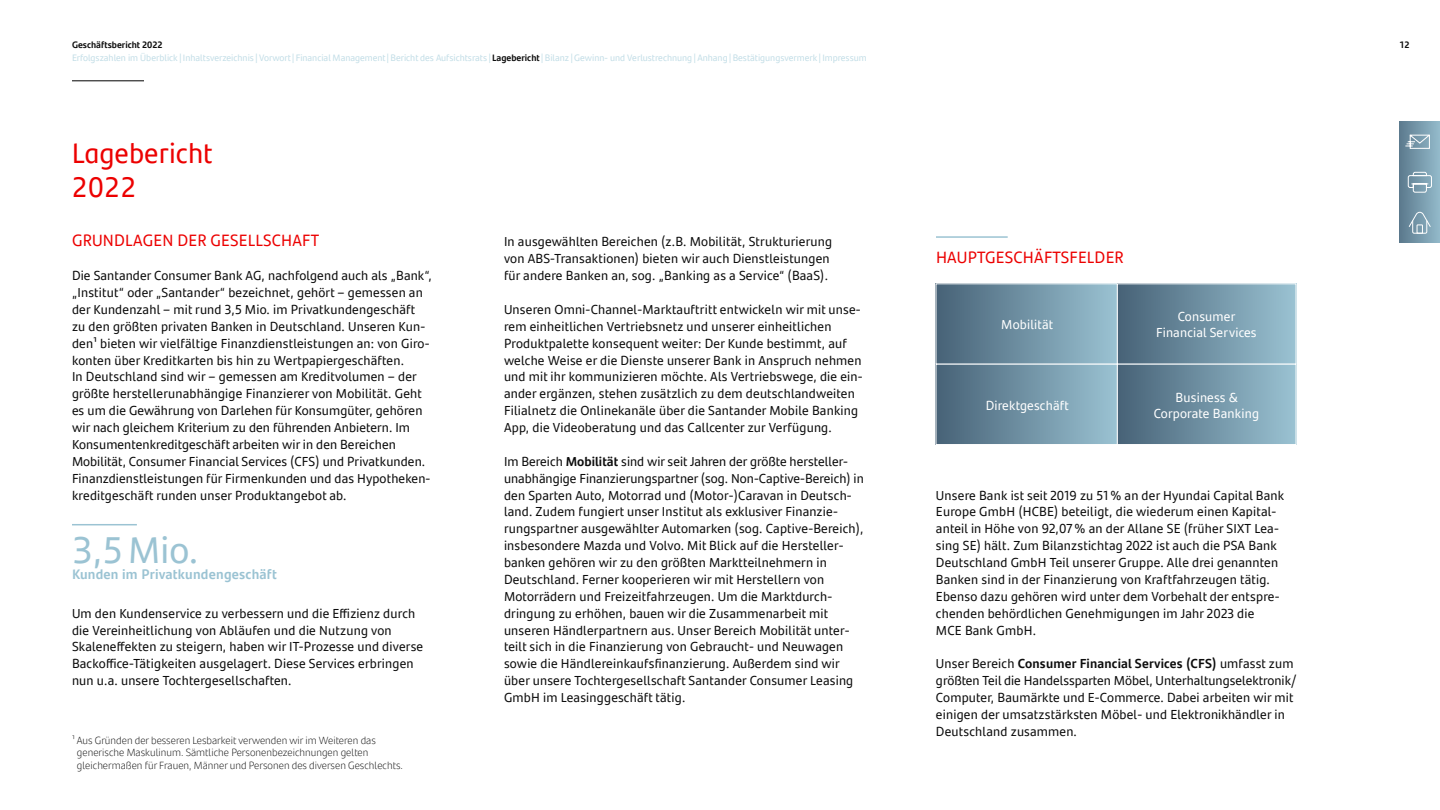
<style>
.page{position:relative;width:1440px;height:810px;background:#fff}
.page>*{position:absolute;margin:0;border:0;box-sizing:border-box;transform-origin:0 0}
.t1{font:37.5px "Santander Text";color:#9bc3d3}
.t2{font:28.5px/34.2px "Santander Headline";letter-spacing:.02em;color:#ec0000}
.t3{font:16.5px "Santander Text";letter-spacing:.015em;color:#ec0000}
.t4{font:700 13.88px "Santander Text";letter-spacing:.015em;color:#9bc3d3}
.t5{font:13.12px/16.9px "Santander Text";letter-spacing:.015em;color:#0c0c0c}
.t6{font:13.12px/15.8px "Santander Text";letter-spacing:.015em;color:#fff;text-align:center}
.t7{font:300 10.5px/12.8px "Santander Text";color:#0c0c0c}
.t8{font:9.38px "Santander Text";color:#c3dee7}
.t9{font:700 9.38px "Santander Text";color:#0c0c0c}
.s1{font-weight:700;color:#0c0c0c}
.s2{font-weight:700}
</style>
<div class="page">
<hr style="left:72px;top:524px;width:65px;height:1px;background:#9bc3d3">
<hr style="left:936px;top:236px;width:72px;height:2px;background:#9bc3d3">
<div style="left:936px;top:284px;width:181px;height:80px;background:linear-gradient(to right,#476277,#9ac2d2)"></div>
<div style="left:936px;top:364px;width:181px;height:81px;background:linear-gradient(to right,#476277,#9ac2d2)"></div>
<div style="left:936px;top:364px;width:182px;height:81px;border:1px solid #fff"></div>
<div style="left:1117px;top:284px;width:179px;height:80px;background:linear-gradient(to right,#476277,#9ac2d2)"></div>
<div style="left:1117px;top:284px;width:179px;height:81px;border:1px solid #fff"></div>
<div style="left:1117px;top:364px;width:179px;height:81px;background:linear-gradient(to right,#476277,#9ac2d2)"></div>
<div style="left:1117px;top:364px;width:179px;height:81px;border:1px solid #fff"></div>
<div style="left:1400px;top:122px;width:40px;height:121px;background:linear-gradient(to right,#5d7b8e,#92b8c9)"></div>
<hr style="left:72px;top:80px;width:72px;height:1px;background:#000">
<svg style="left:1405px;top:134px;width:25px;height:15px"></svg>
<svg style="left:1408px;top:172px;width:24px;height:21px"></svg>
<svg style="left:1408px;top:212px;width:23px;height:22px"></svg>
<p class="t9" style="left:72px;top:37px;width:92px">Geschäftsbericht 2022</p>
<p class="t9" style="left:1399px;top:37px;width:12px">12</p>
<p class="t8" style="left:72px;top:50px;width:796px">Erfolgszahlen im Überblick |Inhaltsverzeichnis |Vorwort| Financial Management|Bericht des Aufsichtsrats | <span class="s1">Lagebericht</span>|Bilanz |Gewinn- und Verlustrechnung|Anhang|Bestätigungsvermerk |Impressum</p>
<h2 class="t2" style="left:72px;top:135px;width:142px">Lagebericht<br>2022</h2>
<p class="t3" style="left:72px;top:228px;width:249px">GRUNDLAGEN DER GESELLSCHAFT</p>
<p class="t5" style="left:72px;top:266px;width:361px">Die Santander Consumer Bank AG, nachfolgend auch als „Bank“, „Institut“ oder „Santander“ bezeichnet, gehört – gemessen an der Kundenzahl – mit rund 3,5 Mio. im Privatkundengeschäft zu den größten privaten Banken in Deutschland. Unseren Kun&shy;den¹ bieten wir vielfältige Finanzdienstleistungen an: von Giro&shy;konten über Kreditkarten bis hin zu Wertpapiergeschäften.<br>In Deutschland sind wir – gemessen am Kreditvolumen – der größte herstellerunabhängige Finanzierer von Mobilität. Geht es um die Gewährung von Darlehen für Konsumgüter, gehören wir nach gleichem Kriterium zu den führenden Anbietern. Im Konsumentenkreditgeschäft arbeiten wir in den Bereichen Mobilität, Consumer Financial Services (CFS) und Privatkunden.<br>Finanzdienstleistungen für Firmenkunden und das Hypotheken&shy;kreditgeschäft runden unser Produktangebot ab.</p>
<h1 class="t1" style="left:72px;top:521px;width:128px">3,5Mio.</h1>
<p class="t4" style="left:72px;top:564px;width:206px">Kunden im Privatkundengeschäft</p>
<p class="t5" style="left:72px;top:604px;width:353px">Um den Kundenservice zu verbessern und die Effizienz durch die Vereinheitlichung von Abläufen und die Nutzung von Skaleneffekten zu steigern, haben wir IT-Prozesse und diverse Backoffice-Tätigkeiten ausgelagert. Diese Services erbringen nun u.a. unsere Tochtergesellschaften.</p>
<p class="t7" style="left:77px;top:733px;width:328px;text-indent:-5px">¹ Aus Gründen der besseren Lesbarkeit verwenden wir im Weiteren das generische Maskulinum. Sämtliche Personenbezeichnungen gelten gleichermaßen für Frauen, Männer und Personen des diversen Geschlechts.</p>
<p class="t5" style="left:504px;top:233px;width:330px">In ausgewählten Bereichen (z.B. Mobilität, Strukturierung von ABS-Transaktionen) bieten wir auch Dienstleistungen für andere Banken an, sog. „Banking as a Service“ (BaaS).</p>
<p class="t5" style="left:504px;top:300px;width:360px">Unseren Omni-Channel-Marktauftritt entwickeln wir mit unse&shy;rem einheitlichen Vertriebsnetz und unserer einheitlichen Produktpalette konsequent weiter: Der Kunde bestimmt, auf welche Weise er die Dienste unserer Bank in Anspruch nehmen und mit ihr kommunizieren möchte. Als Vertriebswege, die ein&shy;ander ergänzen, stehen zusätzlich zu dem deutschlandweiten Filialnetz die Onlinekanäle über die Santander Mobile Banking App, die Videoberatung und das Callcenter zur Verfügung.</p>
<p class="t5" style="left:504px;top:452px;width:361px">Im Bereich <span class="s2">Mobilität</span> sind wir seit Jahren der größte hersteller&shy;unabhängige Finanzierungspartner (sog. Non-Captive-Bereich) in den Sparten Auto, Motorrad und (Motor-)Caravan in Deutsch&shy;land. Zudem fungiert unser Institut als exklusiver Finanzie&shy;rungspartner ausgewählter Automarken (sog. Captive-Bereich), insbesondere Mazda und Volvo. Mit Blick auf die Hersteller&shy;banken gehören wir zu den größten Marktteilnehmern in Deutschland. Ferner kooperieren wir mit Herstellern von Motorrädern und Freizeitfahrzeugen. Um die Marktdurch&shy;dringung zu erhöhen, bauen wir die Zusammenarbeit mit unseren Händlerpartnern aus. Unser Bereich Mobilität unter&shy;teilt sich in die Finanzierung von Gebraucht- und Neuwagen sowie die Händlereinkaufsfinanzierung. Außerdem sind wir über unsere Tochtergesellschaft Santander Consumer Leasing GmbH im Leasinggeschäft tätig.</p>
<p class="t3" style="left:936px;top:245px;width:189px">HAUPTGESCHÄFTSFELDER</p>
<p class="t6" style="left:1001px;top:316px;width:54px">Mobilität</p>
<p class="t6" style="left:986px;top:397px;width:85px">Direktgeschäft</p>
<p class="t6" style="left:1156px;top:308px;width:102px">Consumer<br>Financial Services</p>
<p class="t6" style="left:1154px;top:389px;width:107px">Business &amp;<br>Corporate Banking</p>
<p class="t5" style="left:936px;top:486px;width:350px">Unsere Bank ist seit 2019 zu 51 % an der Hyundai Capital Bank Europe GmbH (HCBE) beteiligt, die wiederum einen Kapital&shy;anteil in Höhe von 92,07 % an der Allane SE (früher SIXT Lea&shy;sing SE) hält. Zum Bilanzstichtag 2022 ist auch die PSA Bank Deutschland GmbH Teil unserer Gruppe. Alle drei genannten Banken sind in der Finanzierung von Kraftfahrzeugen tätig.<br>Ebenso dazu gehören wird unter dem Vorbehalt der entspre&shy;chenden behördlichen Genehmigungen im Jahr 2023 die<br>MCE Bank GmbH.</p>
<p class="t5" style="left:936px;top:655px;width:362px">Unser Bereich <span class="s2">Consumer Financial Services (CFS)</span> umfasst zum größten Teil die Handelssparten Möbel, Unterhaltungselektronik/ Computer, Baumärkte und E-Commerce. Dabei arbeiten wir mit einigen der umsatzstärksten Möbel- und Elektronikhändler in Deutschland zusammen.</p>
</div>
